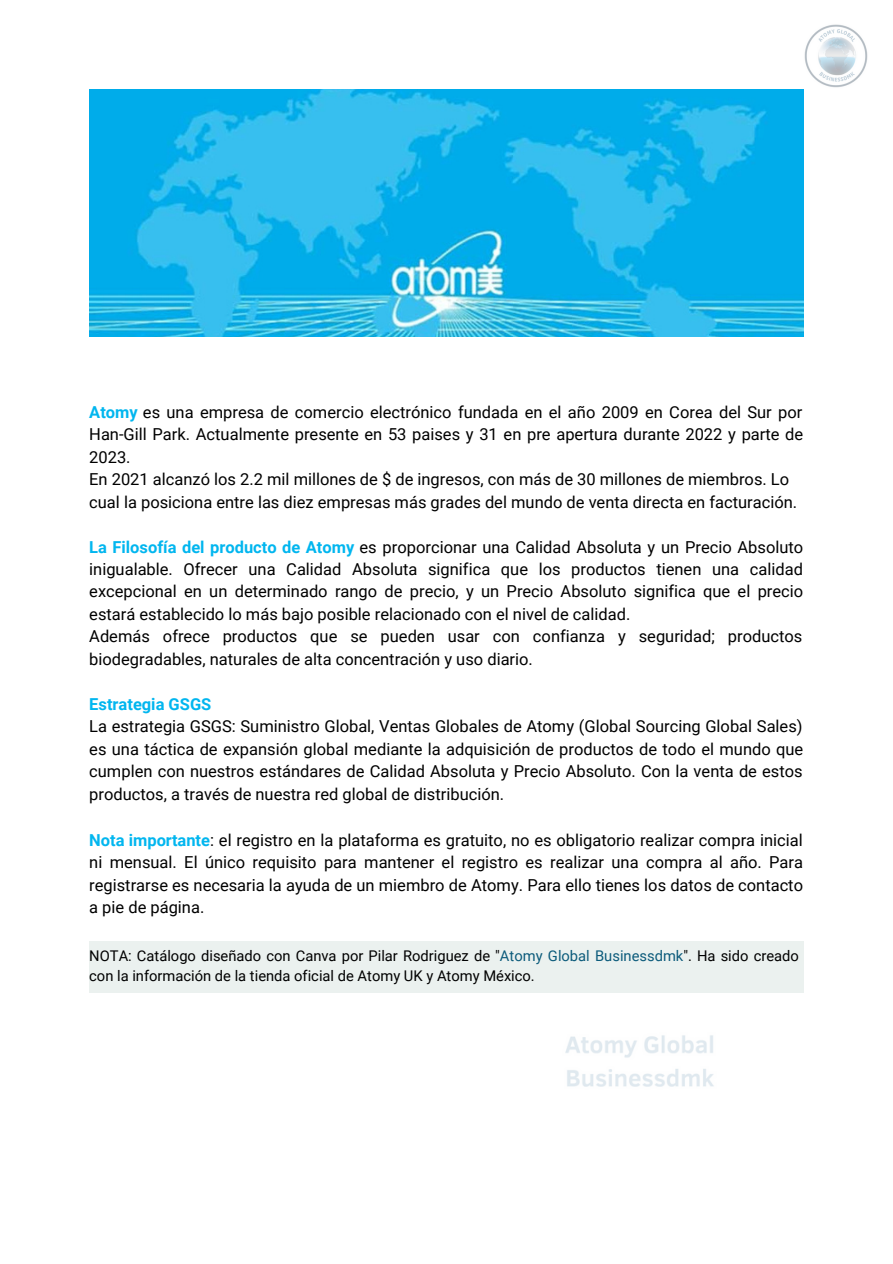
<style>
.page{position:relative;width:893px;height:1264px;background:#fff}
.page>*{position:absolute;margin:0;border:0;box-sizing:border-box;transform-origin:0 0}
.t1{font:16.5px/22.5px "Roboto";color:#000}
.t2{font:700 16.5px "Roboto";color:#02b6ef}
.t3{font:14.7px/20px "Roboto";color:#000}
.s1{font-weight:700;color:#02b6ef}
.s2{color:#0c5b7b}
</style>
<div class="page">
<img style="left:89px;top:89px;width:714px;height:248px">
<div style="left:89px;top:940px;width:714px;height:52px;background:#ebf1ef"></div>
<img style="left:565px;top:1035px;width:149px;height:52px">
<img style="left:804px;top:24px;width:64px;height:64px">
<p class="t1" style="left:89px;top:400px;width:715px"><span class="s1">Atomy</span> es una empresa de comercio electrónico fundada en el año 2009 en Corea del Sur por Han-Gill Park. Actualmente presente en 53 paises y 31 en pre apertura durante 2022 y parte de 2023.<br>En 2021 alcanzó los 2.2 mil millones de $ de ingresos, con más de 30 millones de miembros. Lo cual la posiciona entre las diez empresas más grades del mundo de venta directa en facturación.</p>
<p class="t1" style="left:89px;top:535px;width:715px"><span class="s1">La Filosofía del producto de Atomy</span> es proporcionar una Calidad Absoluta y un Precio Absoluto inigualable. Ofrecer una Calidad Absoluta significa que los productos tienen una calidad excepcional en un determinado rango de precio, y un Precio Absoluto significa que el precio estará establecido lo más bajo posible relacionado con el nivel de calidad.<br>Además ofrece productos que se pueden usar con confianza y seguridad; productos biodegradables, naturales de alta concentración y uso diario.</p>
<p class="t2" style="left:89px;top:694px;width:124px">Estrategia GSGS</p>
<p class="t1" style="left:89px;top:715px;width:715px;text-align:justify">La estrategia GSGS: Suministro Global, Ventas Globales de Atomy (Global Sourcing Global Sales) es una táctica de expansión global mediante la adquisición de productos de todo el mundo que cumplen con nuestros estándares de Calidad Absoluta y Precio Absoluto. Con la venta de estos productos, a través de nuestra red global de distribución.</p>
<p class="t1" style="left:89px;top:828px;width:715px;text-align:justify"><span class="s1">Nota importante</span>: el registro en la plataforma es gratuito, no es obligatorio realizar compra inicial ni mensual. El único requisito para mantener el registro es realizar una compra al año. Para registrarse es necesaria la ayuda de un miembro de Atomy. Para ello tienes los datos de contacto a pie de página.</p>
<p class="t3" style="left:89px;top:946px;width:711px">NOTA: Catálogo diseñado con Canva por Pilar Rodriguez de "<span class="s2">Atomy Global Businessdmk</span>". Ha sido creado con la información de la tienda oficial de Atomy UK y Atomy México.</p>
</div>
